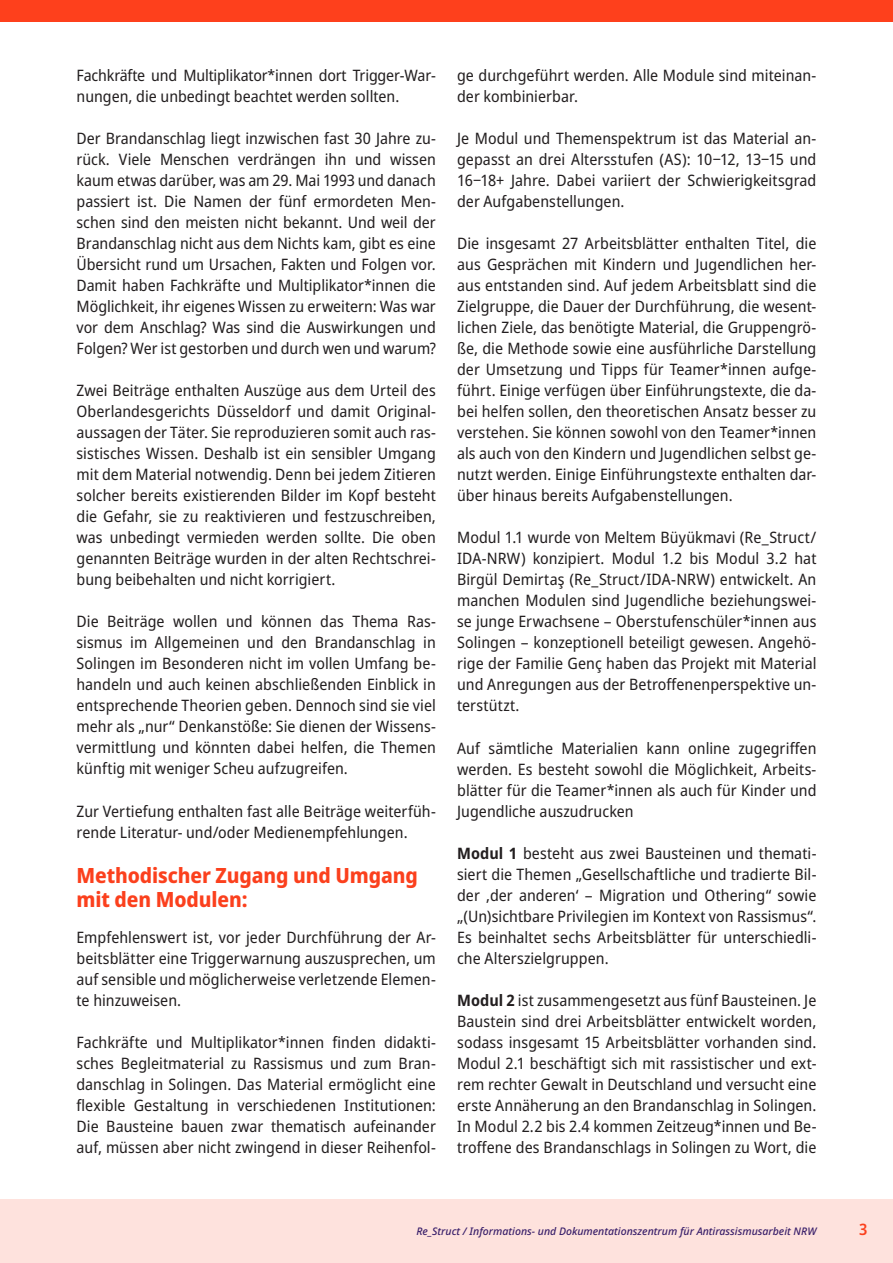
<style>
.page{position:relative;width:893px;height:1263px;background:#fff}
.page>*{position:absolute;margin:0;border:0;box-sizing:border-box;transform-origin:0 0}
.t1{font:800 semi-condensed 21px/24px "Noto Sans";letter-spacing:-.005em;color:#fb401d}
.t2{font:semi-condensed 15.75px/21px "Noto Sans";color:#231f20;text-align:justify}
.t3{font:600 semi-condensed 15.75px "Noto Sans";color:#fb401d}
.t4{font:italic 500 10.5px "Noto Sans";color:#391f6a}
.s1{font-weight:700}
</style>
<div class="page">
<div style="left:0;top:1199px;width:893px;height:64px;background:#fee2dd"></div>
<div style="left:0;top:0;width:893px;height:21px;background:#fe401c"></div>
<p class="t2" style="left:77px;top:65px;width:361px">Fachkräfte und Multiplikator*innen dort Trigger-War&shy;nungen, die unbedingt beachtet werden sollten.</p>
<p class="t2" style="left:77px;top:128px;width:361px">Der Brandanschlag liegt inzwischen fast 30 Jahre zu&shy;rück. Viele Menschen verdrängen ihn und wissen kaum etwas darüber, was am 29. Mai 1993 und danach passiert ist. Die Namen der fünf ermordeten Men&shy;schen sind den meisten nicht bekannt. Und weil der Brandanschlag nicht aus dem Nichts kam, gibt es eine Übersicht rund um Ursachen, Fakten und Folgen vor.<br>Damit haben Fachkräfte und Multiplikator*innen die Möglichkeit, ihr eigenes Wissen zu erweitern: Was war vor dem Anschlag? Was sind die Auswirkungen und Folgen? Wer ist gestorben und durch wen und warum?</p>
<p class="t2" style="left:77px;top:380px;width:361px">Zwei Beiträge enthalten Auszüge aus dem Urteil des Oberlandesgerichts Düsseldorf und damit Original&shy;aussagen der Täter. Sie reproduzieren somit auch ras&shy;sistisches Wissen. Deshalb ist ein sensibler Umgang mit dem Material notwendig. Denn bei jedem Zitieren solcher bereits existierenden Bilder im Kopf besteht die Gefahr, sie zu reaktivieren und festzuschreiben, was unbedingt vermieden werden sollte. Die oben genannten Beiträge wurden in der alten Rechtschrei&shy;bung beibehalten und nicht korrigiert.</p>
<p class="t2" style="left:77px;top:611px;width:361px">Die Beiträge wollen und können das Thema Ras&shy;sismus im Allgemeinen und den Brandanschlag in Solingen im Besonderen nicht im vollen Umfang be&shy;handeln und auch keinen abschließenden Einblick in entsprechende Theorien geben. Dennoch sind sie viel mehr als „nur“ Denkanstöße: Sie dienen der Wissens&shy;vermittlung und könnten dabei helfen, die Themen künftig mit weniger Scheu aufzugreifen.</p>
<p class="t2" style="left:77px;top:801px;width:361px">Zur Vertiefung enthalten fast alle Beiträge weiterfüh&shy;rende Literatur- und/oder Medienempfehlungen.</p>
<h1 class="t1" style="left:77px;top:863px;width:343px">Methodischer Zugang und Umgang mit den Modulen:</h1>
<p class="t2" style="left:77px;top:927px;width:361px">Empfehlenswert ist, vor jeder Durchführung der Ar&shy;beitsblätter eine Triggerwarnung auszusprechen, um auf sensible und möglicherweise verletzende Elemen&shy;te hinzuweisen.</p>
<p class="t2" style="left:77px;top:1032px;width:361px">Fachkräfte und Multiplikator*innen finden didakti&shy;sches Begleitmaterial zu Rassismus und zum Bran&shy;danschlag in Solingen. Das Material ermöglicht eine flexible Gestaltung in verschiedenen Institutionen:<br>Die Bausteine bauen zwar thematisch aufeinander auf, müssen aber nicht zwingend in dieser Reihenfol-</p>
<p class="t2" style="left:457px;top:65px;width:361px">ge durchgeführt werden. Alle Module sind miteinan&shy;der kombinierbar.</p>
<p class="t2" style="left:457px;top:128px;width:361px">Je Modul und Themenspektrum ist das Material an&shy;gepasst an drei Altersstufen (AS): 10‒12, 13‒15 und 16‒18+ Jahre. Dabei variiert der Schwierigkeitsgrad der Aufgabenstellungen.</p>
<p class="t2" style="left:457px;top:233px;width:361px">Die insgesamt 27 Arbeitsblätter enthalten Titel, die aus Gesprächen mit Kindern und Jugendlichen her&shy;aus entstanden sind. Auf jedem Arbeitsblatt sind die Zielgruppe, die Dauer der Durchführung, die wesent&shy;lichen Ziele, das benötigte Material, die Gruppengrö&shy;ße, die Methode sowie eine ausführliche Darstellung der Umsetzung und Tipps für Teamer*innen aufge&shy;führt. Einige verfügen über Einführungstexte, die da&shy;bei helfen sollen, den theoretischen Ansatz besser zu verstehen. Sie können sowohl von den Teamer*innen als auch von den Kindern und Jugendlichen selbst ge&shy;nutzt werden. Einige Einführungstexte enthalten dar&shy;über hinaus bereits Aufgabenstellungen.</p>
<p class="t2" style="left:457px;top:527px;width:361px">Modul 1.1 wurde von Meltem Büyükmavi (Re_Struct/ IDA-NRW) konzipiert. Modul 1.2 bis Modul 3.2 hat Birgül Demirtaş (Re_Struct/IDA-NRW) entwickelt. An manchen Modulen sind Jugendliche beziehungswei&shy;se junge Erwachsene – Oberstufenschüler*innen aus Solingen – konzeptionell beteiligt gewesen. Angehö&shy;rige der Familie Genç haben das Projekt mit Material und Anregungen aus der Betroffenenperspektive un&shy;terstützt.</p>
<p class="t2" style="left:457px;top:738px;width:361px">Auf sämtliche Materialien kann online zugegriffen werden. Es besteht sowohl die Möglichkeit, Arbeits&shy;blätter für die Teamer*innen als auch für Kinder und Jugendliche auszudrucken</p>
<p class="t2" style="left:457px;top:843px;width:361px"><span class="s1">Modul 1</span> besteht aus zwei Bausteinen und themati&shy;siert die Themen „Gesellschaftliche und tradierte Bil&shy;der ‚der anderen‘ – Migration und Othering“ sowie „(Un)sichtbare Privilegien im Kontext von Rassismus“.<br>Es beinhaltet sechs Arbeitsblätter für unterschiedli&shy;che Alterszielgruppen.</p>
<p class="t2" style="left:457px;top:990px;width:361px"><span class="s1">Modul 2</span> ist zusammengesetzt aus fünf Bausteinen. Je Baustein sind drei Arbeitsblätter entwickelt worden, sodass insgesamt 15 Arbeitsblätter vorhanden sind.<br>Modul 2.1 beschäftigt sich mit rassistischer und ext&shy;rem rechter Gewalt in Deutschland und versucht eine erste Annäherung an den Brandanschlag in Solingen.<br>In Modul 2.2 bis 2.4 kommen Zeitzeug*innen und Be&shy;troffene des Brandanschlags in Solingen zu Wort, die</p>
<p class="t4" style="left:416px;top:1224px;width:401px">Re_Struct / Informations- und Dokumentationszentrum für Antirassismusarbeit NRW</p>
<p class="t3" style="left:859px;top:1218px;width:10px">3</p>
</div>
